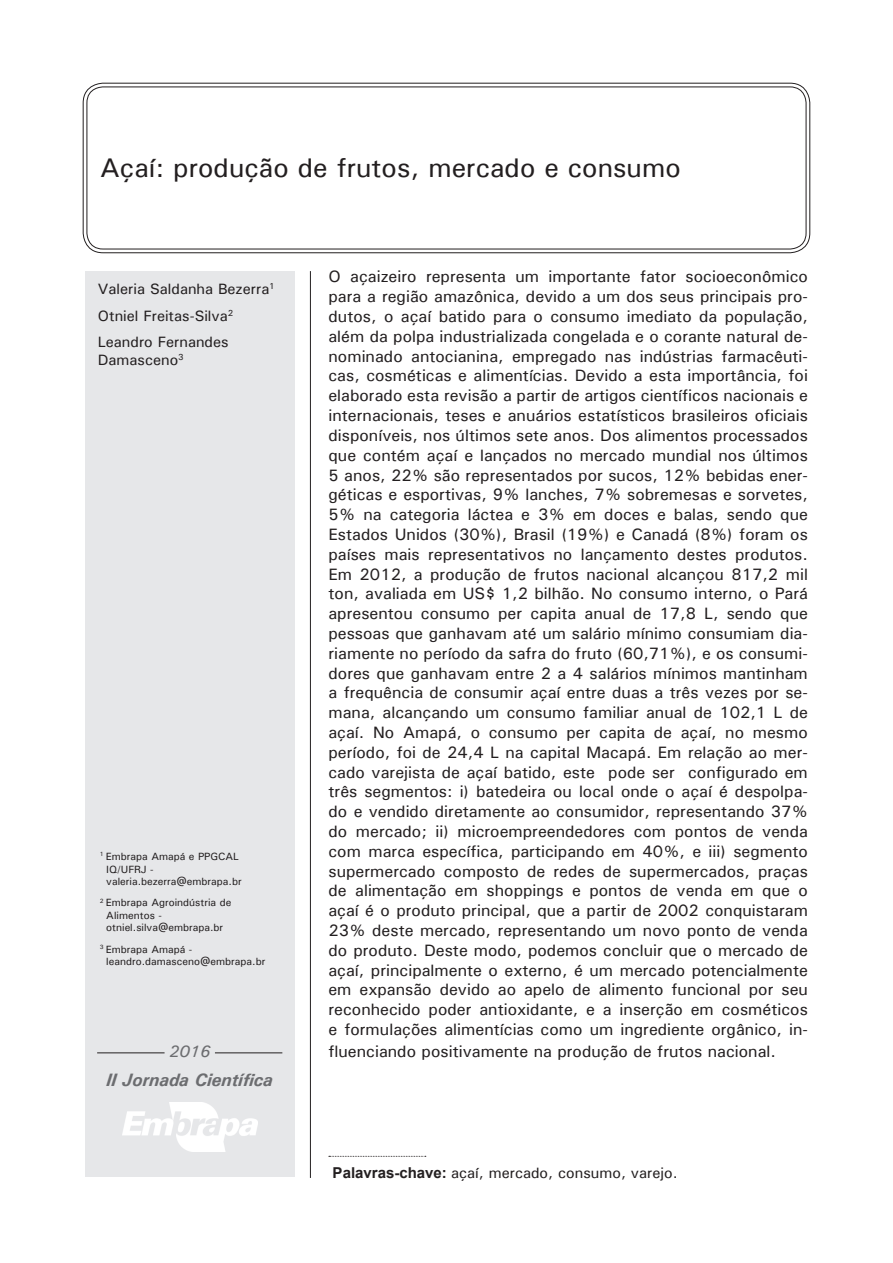
<style>
.page{position:relative;width:893px;height:1263px;background:#fff}
.page>*{position:absolute;margin:0;border:0;box-sizing:border-box;transform-origin:0 0}
.t1{font:500 27px "Univers";color:#231f20}
.t2{font:italic 700 18px "Univers";color:#6c6d70}
.t3{font:500 16.5px/19.8px "Univers";color:#231f20;text-align:justify}
.t4{font:italic 500 16.5px "Univers";color:#6c6d70}
.t5{font:500 15px/26.5px "Univers";color:#231f20}
.t6{font:500 10.5px/12.6px "Univers";color:#231f20}
.s1{font-family:"Arial";font-weight:700}
</style>
<div class="page">
<hr style="left:310px;top:271px;width:1px;height:907px;background:#231f20">
<div style="left:85px;top:1035px;width:209px;height:142px;background:#e6e7e9"></div>
<img style="left:122px;top:1102px;width:135px;height:49px">
<hr style="left:97px;top:1052px;width:68px;height:1px;background:#231f20">
<hr style="left:215px;top:1052px;width:67px;height:1px;background:#231f20">
<div style="left:83px;top:83px;width:727px;height:170px;border:1px solid #231f20;border-radius:20px"></div>
<div style="left:87px;top:87px;width:719px;height:162px;border:1px solid #231f20;border-radius:16px"></div>
<div style="left:85px;top:271px;width:209px;height:479px;background:#e6e7e9"></div>
<svg style="left:329px;top:1156px;width:97px;height:1px"></svg>
<div style="left:85px;top:750px;width:209px;height:285px;background:#e6e7e9"></div>
<h1 class="t1" style="left:100px;top:151px;width:582px">Açaí: produção de frutos, mercado e consumo</h1>
<p class="t5" style="left:98px;top:275px;width:178px">Valeria Saldanha Bezerra<sup>1<br></sup>Otniel Freitas-Silva<sup>2<br></sup>Leandro Fernandes</p>
<p class="t5" style="left:98px;top:346px;width:87px">Damasceno<sup>3</sup></p>
<p class="t6" style="left:106px;top:850px;width:137px;text-indent:-6px"><sup>1</sup> Embrapa Amapá e PPGCAL<br>IQ/UFRJ - valeria.bezerra@embrapa.br</p>
<p class="t6" style="left:106px;top:896px;width:127px;text-indent:-6px"><sup>2</sup> Embrapa Agroindústria de<br>Alimentos - otniel.silva@embrapa.br</p>
<p class="t6" style="left:106px;top:942px;width:161px;text-indent:-6px"><sup>3</sup> Embrapa Amapá - leandro.damasceno@embrapa.br</p>
<p class="t4" style="left:169px;top:1041px;width:43px">2016</p>
<p class="t2" style="left:107px;top:1068px;width:168px">II Jornada Científica</p>
<p class="t3" style="left:328px;top:266px;width:481px">O açaizeiro representa um importante fator socioeconômico para a região amazônica, devido a um dos seus principais pro&shy;dutos, o açaí batido para o consumo imediato da população, além da polpa industrializada congelada e o corante natural de&shy;nominado antocianina, empregado nas indústrias farmacêuti&shy;cas, cosméticas e alimentícias. Devido a esta importância, foi elaborado esta revisão a partir de artigos científicos nacionais e internacionais, teses e anuários estatísticos brasileiros oficiais disponíveis, nos últimos sete anos. Dos alimentos processados que contém açaí e lançados no mercado mundial nos últimos 5 anos, 22% são representados por sucos, 12% bebidas ener&shy;géticas e esportivas, 9% lanches, 7% sobremesas e sorvetes, 5% na categoria láctea e 3% em doces e balas, sendo que Estados Unidos (30%), Brasil (19%) e Canadá (8%) foram os países mais representativos no lançamento destes produtos.<br>Em 2012, a produção de frutos nacional alcançou 817,2 mil ton, avaliada em US$ 1,2 bilhão. No consumo interno, o Pará apresentou consumo per capita anual de 17,8 L, sendo que pessoas que ganhavam até um salário mínimo consumiam dia&shy;riamente no período da safra do fruto (60,71%), e os consumi&shy;dores que ganhavam entre 2 a 4 salários mínimos mantinham a frequência de consumir açaí entre duas a três vezes por se&shy;mana, alcançando um consumo familiar anual de 102,1 L de açaí. No Amapá, o consumo per capita de açaí, no mesmo período, foi de 24,4 L na capital Macapá. Em relação ao mer&shy;cado varejista de açaí batido, este pode ser configurado em três segmentos: i) batedeira ou local onde o açaí é despolpa&shy;do e vendido diretamente ao consumidor, representando 37% do mercado; ii) microempreendedores com pontos de venda com marca específica, participando em 40%, e iii) segmento supermercado composto de redes de supermercados, praças de alimentação em shoppings e pontos de venda em que o açaí é o produto principal, que a partir de 2002 conquistaram 23% deste mercado, representando um novo ponto de venda do produto. Deste modo, podemos concluir que o mercado de açaí, principalmente o externo, é um mercado potencialmente em expansão devido ao apelo de alimento funcional por seu reconhecido poder antioxidante, e a inserção em cosméticos e formulações alimentícias como um ingrediente orgânico, in-</p>
<p class="t3" style="left:328px;top:1040px;width:449px">fluenciando positivamente na produção de frutos nacional.</p>
<p class="t5" style="left:333px;top:1159px;width:347px"><span class="s1">Palavras-chave:</span> açaí, mercado, consumo, varejo.</p>
</div>
